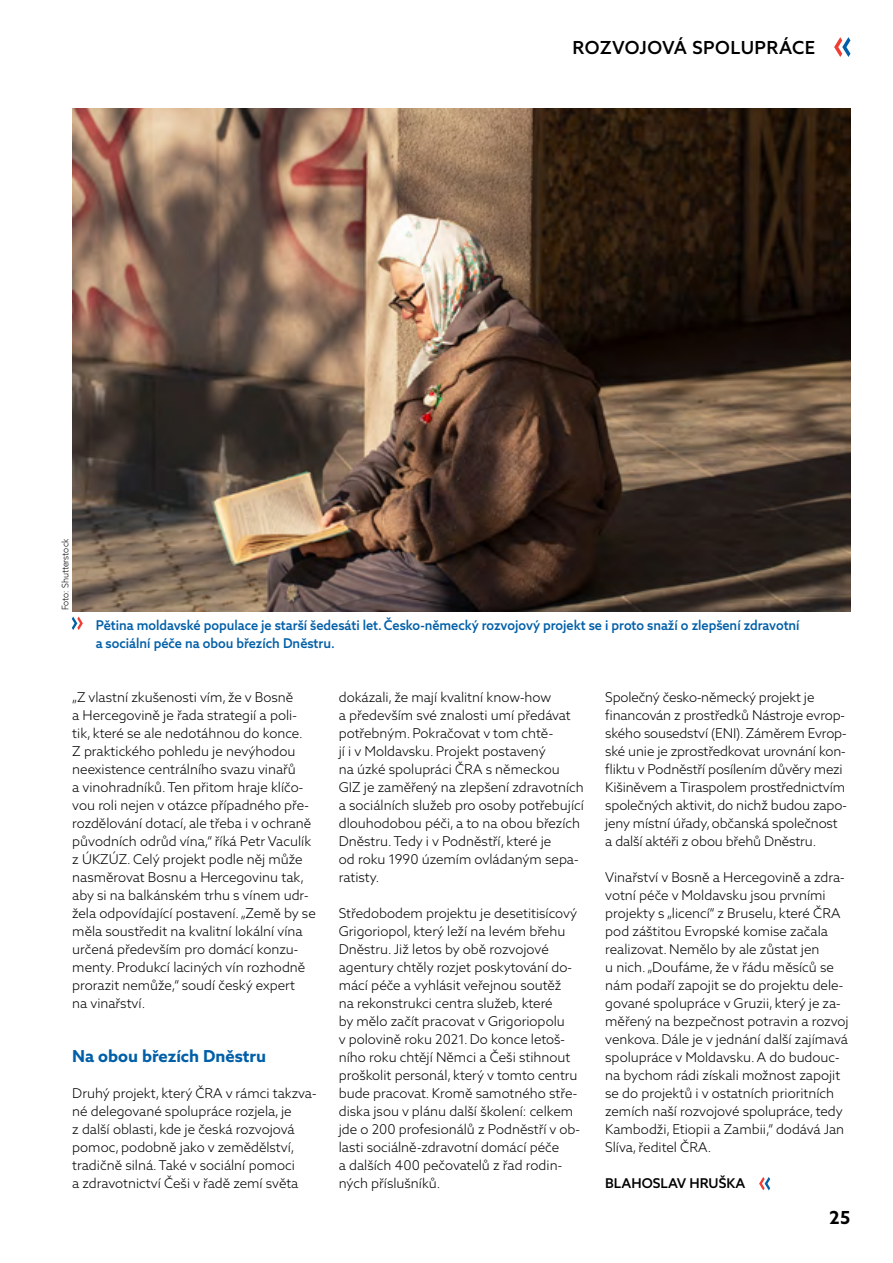
<style>
.page{position:relative;width:893px;height:1263px;background:#fff}
.page>*{position:absolute;margin:0;border:0;box-sizing:border-box;transform-origin:0 0}
.t1{font:500 18px "Azo Sans 2";letter-spacing:.025em;color:#000}
.t2{font:700 18px "Azo Sans 2";color:#000}
.t3{font:700 16.5px "Azo Sans 2";color:#005fa8}
.t4{font:300 13.5px/18px "Azo Sans 2";color:#000}
.t5{font:500 13.5px/18px "Azo Sans 2";color:#005fa8;scale:.95 1}
.t6{font:500 13.5px "Azo Sans 2";color:#000}
.t7{font:300 9px "Azo Sans 2";color:#000;scale:.95 1}
</style>
<div class="page">
<svg style="left:834px;top:37px;width:16px;height:20px"></svg>
<svg style="left:759px;top:1177px;width:11px;height:13px"></svg>
<img style="left:72px;top:108px;width:778px;height:503px">
<svg style="left:72px;top:617px;width:11px;height:13px"></svg>
<h1 class="t1" style="left:572px;top:37px;width:244px">rozvojová spolupráce</h1>
<p class="t7" style="left:60px;top:610px;width:77px;rotate:-90deg">Foto: Shutterstock</p>
<p class="t5" style="left:96px;top:616px;width:743px">Pětina moldavské populace je starší šedesáti let. Česko-německý rozvojový projekt se i proto snaží o zlepšení zdravotní a sociální péče na obou březích Dněstru.</p>
<p class="t4" style="left:72px;top:688px;width:245px">„Z vlastní zkušenosti vím, že v Bosně<br>a Hercegovině je řada strategií a poli&shy;tik, které se ale nedotáhnou do konce.<br>Z praktického pohledu je nevýhodou neexistence centrálního svazu vinařů<br>a vinohradníků. Ten přitom hraje klíčo&shy;vou roli nejen v otázce případného pře&shy;rozdělování dotací, ale třeba i v ochraně původních odrůd vína,“ říká Petr Vaculík z ÚKZÚZ. Celý projekt podle něj může nasměrovat Bosnu a H ercegovinu tak, aby si na balkánském trhu s vínem udr&shy;žela odpovídající postavení. „Země by se měla soustředit na kvalitní lokální vína určená především pro domácí konzu&shy;menty. Produkcí laciných vín rozhodně prorazit nemůže,“ soudí český expert<br>na vinařství.</p>
<p class="t3" style="left:72px;top:1046px;width:195px">Na obou březích Dněstru</p>
<p class="t4" style="left:72px;top:1084px;width:246px">Druhý projekt, který ČRA v rámci takzva&shy;né delegované spolupráce rozjela, je<br>z další oblasti, kde je česká rozvojová pomoc, podobně jako v zemědělství, tradičně silná. Také v sociální pomoci<br>a zdravotnictví Češi v řadě zemí světa</p>
<p class="t4" style="left:339px;top:688px;width:247px">dokázali, že mají kvalitní know-how<br>a především své znalosti umí předávat potřebným. Pokračovat v tom chtě-<br>jí i v Moldavsku. Projekt postavený<br>na úzké spolupráci ČRA s německou GIZ je zaměřený na zlepšení zdravotních a sociálních služeb pro osoby potřebující dlouhodobou péči, a to na obou březích Dněstru. Tedy i v Podněstří, které je<br>od roku 1990 územím ovládaným sepa&shy;ratisty.</p>
<p class="t4" style="left:339px;top:904px;width:243px">Středobodem projektu je desetitisícový Grigoriopol, který leží na levém břehu Dněstru. Již letos by obě rozvojové agentury chtěly rozjet poskytování do&shy;mácí péče a vyhlásit veřejnou soutěž<br>na rekonstrukci centra služeb, které<br>by mělo začít pracovat v Grigoriopolu<br>v polovině roku 2021. Do konce letoš&shy;ního roku chtějí Němci a Češi stihnout proškolit personál, který v tomto centru bude pracovat. Kromě samotného stře&shy;diska jsou v plánu další školení: celkem jde o 200 profesionálů z Podněstří v ob&shy;lasti sociálně-zdravotní domácí péče<br>a dalších 400 pečovatelů z řad rodin&shy;ných příslušníků.</p>
<p class="t4" style="left:605px;top:688px;width:243px">Společný česko-německý projekt je financován z prostředků Nástroje evrop&shy;ského sousedství (ENI). Záměrem Evrop&shy;ské unie je zprostředkovat urovnání kon&shy;fliktu v Podněstří posílením důvěry mezi Kišiněvem a Tiraspolem prostřednictvím společných aktivit, do nichž budou zapo&shy;jeny místní úřady, občanská společnost a další aktéři z obou břehů Dněstru.</p>
<p class="t4" style="left:605px;top:868px;width:245px">Vinařství v Bosně a H ercegovině a zdra&shy;votní péče v Moldavsku jsou prvními projekty s „licencí“ z Bruselu, které ČRA pod záštitou Evropské komise začala realizovat. Nemělo by ale zůstat jen<br>u nich. „Doufáme, že v řádu měsíců se nám podaří zapojit se do projektu dele&shy;gované spolupráce v Gruzii, který je za&shy;měřený na bezpečnost potravin a rozvoj venkova. Dále je v jednání další zajímavá spolupráce v Moldavsku. A do budouc&shy;na bychom rádi získali možnost zapojit se do projektů i v ostatních prioritních zemích naší rozvojové spolupráce, tedy Kambodži, Etiopii a Zambii,“ dodává Jan Slíva, ředitel ČRA.</p>
<p class="t6" style="left:605px;top:1175px;width:46px">BLAHOSL</p>
<p class="t6" style="left:668px;top:1175px;width:79px">AV HRUŠKA</p>
<h1 class="t2" style="left:829px;top:1207px;width:23px">25</h1>
</div>
